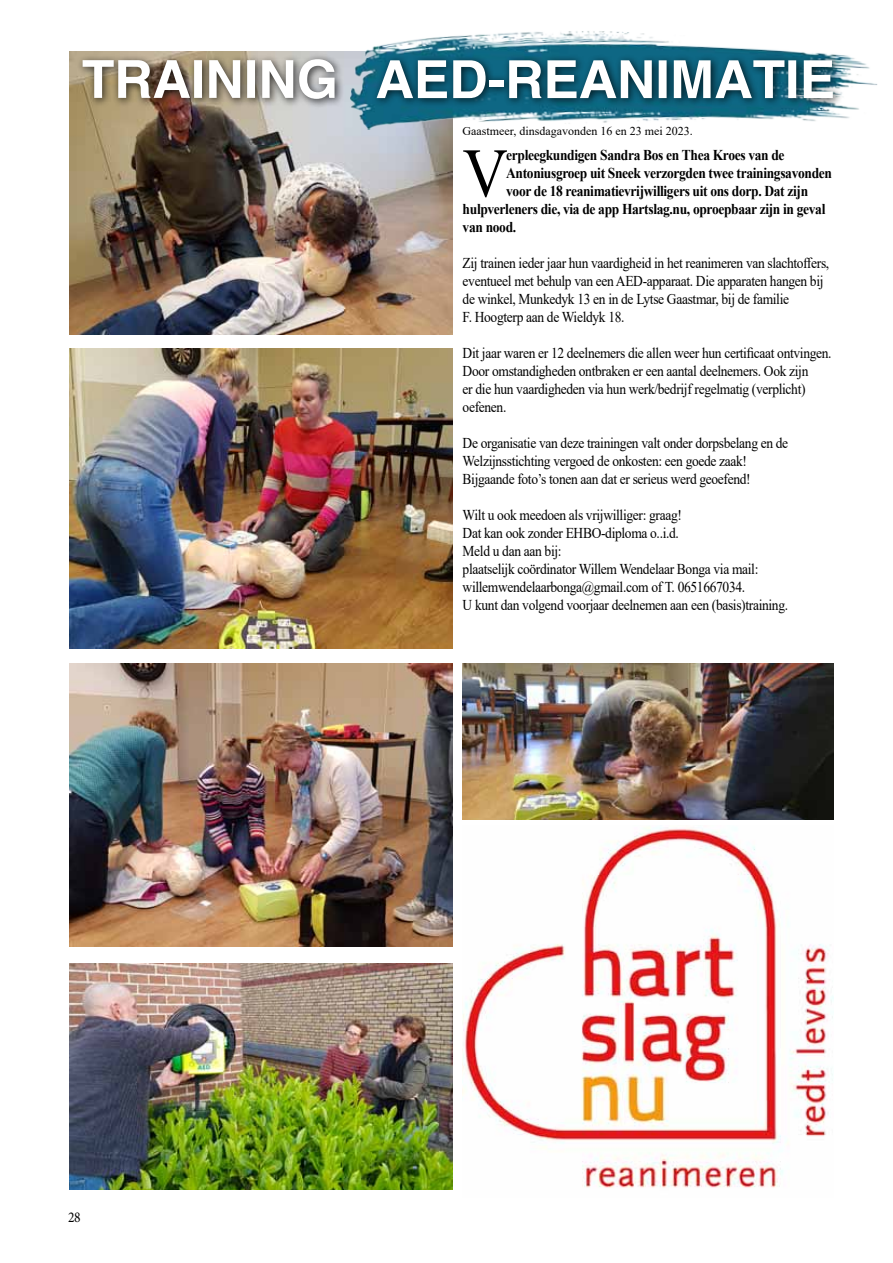
<style>
.page{position:relative;width:893px;height:1263px;background:#fff}
.page>*{position:absolute;margin:0;border:0;box-sizing:border-box;transform-origin:0 0}
.t1{font:69.3px "Times New Roman";color:#000;scale:.9 1}
.t2{font:700 52.5px "Helvetica";color:#fff}
.t3{font:15px/18px "Times New Roman";letter-spacing:-.025em;color:#000;scale:.9 1}
.t4{font:700 15px "Times New Roman";letter-spacing:-.025em;color:#000;scale:.9 1}
.t5{font:15px "Minion Pro";color:#000;scale:.9 1}
.t6{font:12px "Times New Roman";color:#000}
</style>
<div class="page">
<img style="left:70px;top:51px;width:382px;height:283px">
<img style="left:70px;top:348px;width:382px;height:300px">
<img style="left:70px;top:664px;width:382px;height:282px">
<img style="left:70px;top:964px;width:382px;height:226px">
<div style="left:77px;top:53px;width:268px;height:56px;background:#000;opacity:.75"></div>
<img style="left:349px;top:31px;width:529px;height:125px">
<div style="left:372px;top:54px;width:471px;height:54px;background:#000;opacity:.75"></div>
<img style="left:463px;top:664px;width:370px;height:155px">
<img style="left:463px;top:827px;width:370px;height:361px">
<h2 class="t2" style="left:82px;top:47px;width:755px">TRAINING AED-REANIMATIE</h2>
<p class="t6" style="left:463px;top:123px;width:232px">Gaastmeer, dinsdagavonden 16 en 23 mei 2023.</p>
<h1 class="t1" style="left:463px;top:124px;width:52px">V</h1>
<p class="t4" style="left:506px;top:144px;width:311px">erpleegkundigen Sandra Bos en Thea Kroes van de</p>
<p class="t4" style="left:506px;top:162px;width:364px">Antoniusgroep uit Sneek verzorgden twee trainingsavonden</p>
<p class="t4" style="left:506px;top:180px;width:337px">voor de 18 reanimatievrijwilligers uit ons dorp. Dat zijn</p>
<p class="t4" style="left:463px;top:198px;width:405px">hulpverleners die, via de app Hartslag.nu, oproepbaar zijn in geval</p>
<p class="t4" style="left:463px;top:216px;width:61px">van nood.</p>
<p class="t3" style="left:463px;top:254px;width:409px">Zij trainen ieder jaar hun vaardigheid in het reanimeren van slachtoffers, eventueel met behulp van een AED-apparaat. Die apparaten hangen bij de winkel, Munkedyk 13 en in de Lytse Gaastmar, bij de familie<br>F. Hoogterp aan de Wieldyk 18.</p>
<p class="t3" style="left:463px;top:344px;width:411px">Dit jaar waren er 12 deelnemers die allen weer hun certificaat ontvingen.<br>Door omstandigheden ontbraken er een aantal deelnemers. Ook zijn<br>er die hun vaardigheden via hun werk/bedrijf regelmatig (verplicht) oefenen.</p>
<p class="t3" style="left:463px;top:434px;width:363px">De organisatie van deze trainingen valt onder dorpsbelang en de<br>Welzijnsstichting vergoed de onkosten: een goede zaak!<br>Bijgaande foto’s tonen aan dat er serieus werd geoefend!</p>
<p class="t3" style="left:463px;top:506px;width:363px">Wilt u ook meedoen als vrijwilliger: graag!<br>Dat kan ook zonder EHBO-diploma o..i.d.<br>Meld u dan aan bij:<br>plaatselijk coördinator Willem Wendelaar Bonga via mail: willemwendelaarbonga@gmail.com of T. 0651667034.<br>U kunt dan volgend voorjaar deelnemen aan een (basis)training.</p>
<p class="t5" style="left:68px;top:1207px;width:16px">28</p>
</div>
